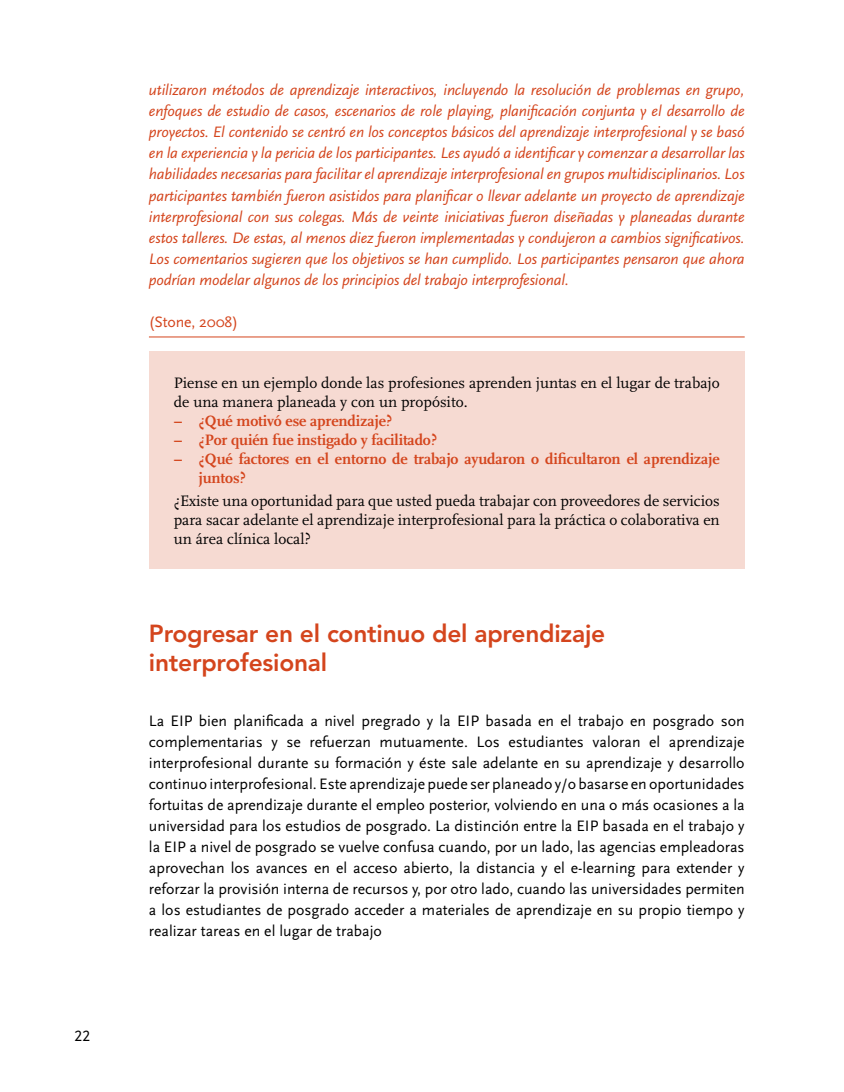
<style>
.page{position:relative;width:844px;height:1092px;background:#fff}
.page>*{position:absolute;margin:0;border:0;box-sizing:border-box;transform-origin:0 0}
.t1{font:800 24.5px/29.4px "Avenir LT Std";letter-spacing:-.01em;color:#d4451d}
.t2{font:italic 15.75px/21px "Scala Sans";letter-spacing:-.01em;color:#d4451d;text-align:justify}
.t3{font:15.75px/21px "Scala Sans";color:#000;text-align:justify}
.t4{font:15.75px/18.9px "Scala";color:#000}
.t5{font:700 15.75px/18.9px "Scala";letter-spacing:-.01em;color:#d4451d}
.t6{font:15.75px "Scala Sans";letter-spacing:-.01em;color:#d4451d}
.t7{font:15.75px "Scala Sans Caps";color:#000}
</style>
<div class="page">
<hr style="left:149px;top:336px;width:595px;height:1px;background:#d4451d">
<div style="left:149px;top:351px;width:595px;height:218px;background:#f6dad2"></div>
<p class="t7" style="left:74px;top:1027px;width:17px">22</p>
<p class="t2" style="left:149px;top:80px;width:597px">utilizaron métodos de aprendizaje interactivos, incluyendo la resolución de problemas en grupo, enfoques de estudio de casos, escenarios de role playing, planificación conjunta y el desarrollo de proyectos. El contenido se centró en los conceptos básicos del aprendizaje interprofesional y se basó en la experiencia y la pericia de los participantes. Les ayudó a identificar y comenzar a desarrollar las habilidades necesarias para facilitar el aprendizaje interprofesional en grupos multidisciplinarios. Los participantes también fueron asistidos para planificar o llevar adelante un proyecto de aprendizaje interprofesional con sus colegas. Más de veinte iniciativas fueron diseñadas y planeadas durante estos talleres. De estas, al menos diez fueron implementadas y condujeron a cambios significativos.<br>Los comentarios sugieren que los objetivos se han cumplido. Los participantes pensaron que ahora podrían modelar algunos de los principios del trabajo interprofesional.</p>
<p class="t6" style="left:149px;top:313px;width:91px">(Stone, 2008)</p>
<p class="t4" style="left:174px;top:373px;width:547px">Piense en un ejemplo donde las profesiones aprenden juntas en el lugar de trabajo de una manera planeada y con un propósito.</p>
<p class="t5" style="left:174px;top:411px;width:220px">– ¿Qué motivó ese aprendizaje?</p>
<p class="t5" style="left:174px;top:430px;width:265px">– ¿Por quién fue instigado y facilitado?</p>
<p class="t5" style="left:198px;top:449px;width:522px;text-indent:-25px">– ¿Qué factores en el entorno de trabajo ayudaron o dificultaron el aprendizaje juntos?</p>
<p class="t4" style="left:174px;top:492px;width:547px;text-align:justify">¿Existe una oportunidad para que usted pueda trabajar con proveedores de servicios para sacar adelante el aprendizaje interprofesional para la práctica o colaborativa en un área clínica local?</p>
<h1 class="t1" style="left:149px;top:618px;width:458px">Progresar en el continuo del aprendizaje interprofesional</h1>
<p class="t3" style="left:149px;top:710px;width:597px">La EIP bien planificada a nivel pregrado y la EIP basada en el trabajo en posgrado son complementarias y se refuerzan mutuamente. Los estudiantes valoran el aprendizaje interprofesional durante su formación y éste sale adelante en su aprendizaje y desarrollo continuo interprofesional. Este aprendizaje puede ser planeado y/o basarse en oportunidades fortuitas de aprendizaje durante el empleo posterior, volviendo en una o más ocasiones a la universidad para los estudios de posgrado. La distinción entre la EIP basada en el trabajo y la EIP a nivel de posgrado se vuelve confusa cuando, por un lado, las agencias empleadoras aprovechan los avances en el acceso abierto, la distancia y el e-learning para extender y reforzar la provisión interna de recursos y, por otro lado, cuando las universidades permiten a los estudiantes de posgrado acceder a materiales de aprendizaje en su propio tiempo y realizar tareas en el lugar de trabajo</p>
</div>
